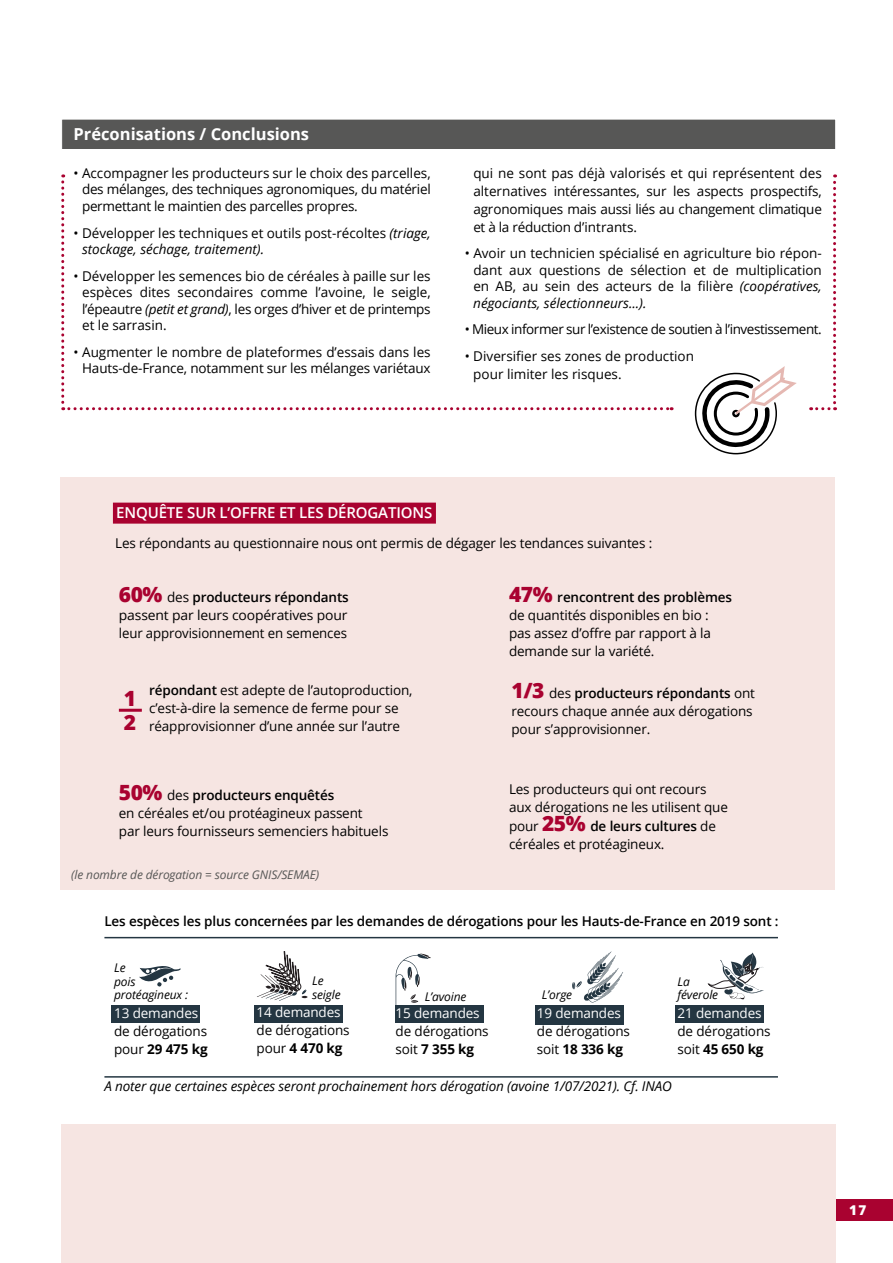
<style>
.page{position:relative;width:893px;height:1263px;background:#fff}
.page>*{position:absolute;margin:0;border:0;box-sizing:border-box;transform-origin:0 0}
.t1{font:800 21px/23.7px "Open Sans";color:#a90230}
.t2{font:700 16.5px "Open Sans";color:#fff}
.t3{font:600 15px "Open Sans";letter-spacing:-.01em;color:#fff}
.t4{font:13.5px/18px "Open Sans";letter-spacing:-.01em;color:#000}
.t5{font:600 13.5px "Open Sans";letter-spacing:-.01em;color:#000}
.t6{font:italic 13.5px "Open Sans";letter-spacing:-.01em;color:#000}
.t7{font:13.5px "Open Sans";letter-spacing:-.03em;color:#000}
.t8{font:13.5px "Open Sans";letter-spacing:-.01em;color:#fff}
.t9{font:800 13.5px "Open Sans";color:#fff}
.t10{font:italic 12px/13.5px "Open Sans";letter-spacing:-.01em;color:#000}
.t11{font:italic 12px "Open Sans";letter-spacing:-.01em;color:#575756}
.s1{font-style:italic}
.s2{font-weight:800;font-size:21px;color:#a90230}
.s3{font-weight:600}
.s4{font-weight:700}
</style>
<div class="page">
<div style="left:834px;top:1199px;width:59px;height:21px;background:#a90230"></div>
<div style="left:60px;top:478px;width:775px;height:412px;background:#f6e5e2"></div>
<svg style="left:811px;top:174px;width:25px;height:236px"></svg>
<div style="left:61px;top:119px;width:775px;height:31px;background:#575756;border:1px solid #fff"></div>
<div style="left:113px;top:503px;width:323px;height:21px;background:#a90230"></div>
<svg style="left:694px;top:366px;width:103px;height:89px"></svg>
<svg style="left:61px;top:174px;width:611px;height:236px"></svg>
<hr style="left:119px;top:709px;width:23px;height:3px;background:#a90230">
<svg style="left:139px;top:966px;width:42px;height:21px"></svg>
<div style="left:112px;top:1005px;width:88px;height:18px;background:#243642"></div>
<svg style="left:257px;top:951px;width:51px;height:50px"></svg>
<div style="left:255px;top:1005px;width:88px;height:18px;background:#243642"></div>
<svg style="left:396px;top:953px;width:35px;height:52px"></svg>
<div style="left:395px;top:1005px;width:88px;height:18px;background:#243642"></div>
<svg style="left:572px;top:951px;width:51px;height:52px"></svg>
<div style="left:535px;top:1005px;width:88px;height:20px;background:#243642"></div>
<svg style="left:708px;top:952px;width:55px;height:47px"></svg>
<div style="left:676px;top:1005px;width:88px;height:18px;background:#243642"></div>
<hr style="left:104px;top:1076px;width:674px;height:1px;background:#243642">
<hr style="left:104px;top:937px;width:674px;height:1px;background:#243642">
<div style="left:61px;top:1124px;width:775px;height:139px;background:#f6e5e2"></div>
<p class="t2" style="left:74px;top:122px;width:237px">Préconisations / Conclusions</p>
<p class="t4" style="left:82px;top:164px;width:350px;line-height:16.5px;text-align:justify;text-indent:-8px">• Accompagner les producteurs sur le choix des parcelles, des mélanges, des techniques agronomiques, du matériel permettant le maintien des parcelles propres.</p>
<p class="t4" style="left:82px;top:224px;width:350px;line-height:16.5px;text-indent:-9px">• Développer les techniques et outils post-récoltes <span class="s1">(triage, stockage, séchage, traitement).</span></p>
<p class="t4" style="left:82px;top:267px;width:350px;line-height:16.5px;text-align:justify;text-indent:-9px">• Développer les semences bio de céréales à paille sur les espèces dites secondaires comme l’avoine, le seigle, l’épeautre <span class="s1">(petit et grand)</span>, les orges d’hiver et de printemps et le sarrasin.</p>
<p class="t4" style="left:74px;top:343px;width:359px;line-height:16.5px;text-align:right">• Augmenter le nombre de plateformes d’essais dans les<br>Hauts-de-France, notamment sur les mélanges variétaux</p>
<p class="t4" style="left:473px;top:164px;width:350px;text-align:justify">qui ne sont pas déjà valorisés et qui représentent des alternatives intéressantes, sur les aspects prospectifs, agronomiques mais aussi liés au changement climatique et à la réduction d’intrants.</p>
<p class="t4" style="left:473px;top:245px;width:350px;line-height:16.5px;text-align:justify;text-indent:-9px">• Avoir un technicien spécialisé en agriculture bio répon&shy;dant aux questions de sélection et de multiplication en AB, au sein des acteurs de la filière <span class="s1">(coopératives, négociants, sélectionneurs...).</span></p>
<p class="t7" style="left:465px;top:320px;width:359px">• Mieux informer sur l’existence de soutien à l’investissement.</p>
<p class="t4" style="left:473px;top:347px;width:222px;text-indent:-9px">• Diversifier ses zones de production pour limiter les risques.</p>
<p class="t3" style="left:116px;top:502px;width:317px">ENQUÊTE SUR L’OFFRE ET LES DÉROGATIONS</p>
<p class="t4" style="left:115px;top:534px;width:539px">Les répondants au questionnaire nous ont permis de dégager les tendances suivantes :</p>
<p class="t4" style="left:119px;top:587px;width:231px;text-align:justify"><span class="s2">60%</span> des <span class="s3">producteurs répondants </span>passent par leurs coopératives pour leur approvisionnement en semences</p>
<h1 class="t1" style="left:124px;top:686px;width:14px">1<br>2</h1>
<p class="t4" style="left:149px;top:681px;width:265px"><span class="s3">répondant</span> est adepte de l’autoproduction, c’est-à-dire la semence de ferme pour se réapprovisionner d’une année sur l’autre</p>
<p class="t4" style="left:119px;top:785px;width:271px"><span class="s2">50%</span> des <span class="s3">producteurs enquêtés<br></span>en céréales et/ou protéagineux passent<br>par leurs fournisseurs semenciers habituels</p>
<p class="t11" style="left:71px;top:867px;width:250px">(le nombre de dérogation = source GNIS/SEMAE)</p>
<p class="t4" style="left:509px;top:587px;width:224px"><span class="s2">47%</span> <span class="s3">rencontrent des problèmes </span>de quantités disponibles en bio : pas assez d’offre par rapport à la demande sur la variété.</p>
<p class="t4" style="left:511px;top:684px;width:245px"><span class="s2">1/3</span> des <span class="s3">producteurs répondants</span> ont recours chaque année aux dérogations pour s’approvisionner.</p>
<p class="t4" style="left:509px;top:780px;width:220px">Les producteurs qui ont recours aux dérogations ne les utilisent que</p>
<p class="t4" style="left:509px;top:817px;width:208px">pour <span class="s2">25%</span> <span class="s3">de leurs cultures</span> de céréales et protéagineux.</p>
<p class="t5" style="left:104px;top:912px;width:676px">Les espèces les plus concernées par les demandes de dérogations pour les Hauts-de-France en 2019 sont :</p>
<p class="t10" style="left:114px;top:960px;width:76px">Le<br>pois protéagineux :</p>
<p class="t8" style="left:114px;top:1003px;width:86px">13 demandes</p>
<p class="t4" style="left:114px;top:1021px;width:95px">de dérogations pour <span class="s4">29 475 kg</span></p>
<p class="t10" style="left:312px;top:974px;width:30px">Le seigle</p>
<p class="t8" style="left:257px;top:1003px;width:86px">14 demandes</p>
<p class="t4" style="left:257px;top:1021px;width:95px">de dérogations pour <span class="s4">4 470 kg</span></p>
<p class="t10" style="left:677px;top:974px;width:42px">La féverole</p>
<p class="t8" style="left:677px;top:1004px;width:86px">21 demandes</p>
<p class="t4" style="left:677px;top:1021px;width:95px">de dérogations soit <span class="s4">45 650 kg</span></p>
<p class="t10" style="left:425px;top:989px;width:43px">L’avoine</p>
<p class="t10" style="left:542px;top:988px;width:32px">L’orge</p>
<p class="t8" style="left:537px;top:1004px;width:86px">19 demandes</p>
<p class="t4" style="left:537px;top:1022px;width:95px">de dérogations soit <span class="s4">18 336 kg</span></p>
<p class="t6" style="left:104px;top:1077px;width:569px">A noter que certaines espèces seront prochainement hors dérogation (avoine 1/07/2021). Cf. INAO</p>
<p class="t8" style="left:396px;top:1004px;width:86px">15 demandes</p>
<p class="t4" style="left:396px;top:1022px;width:95px">de dérogations soit <span class="s4">7 355 kg</span></p>
<p class="t9" style="left:849px;top:1199px;width:19px">17</p>
</div>
